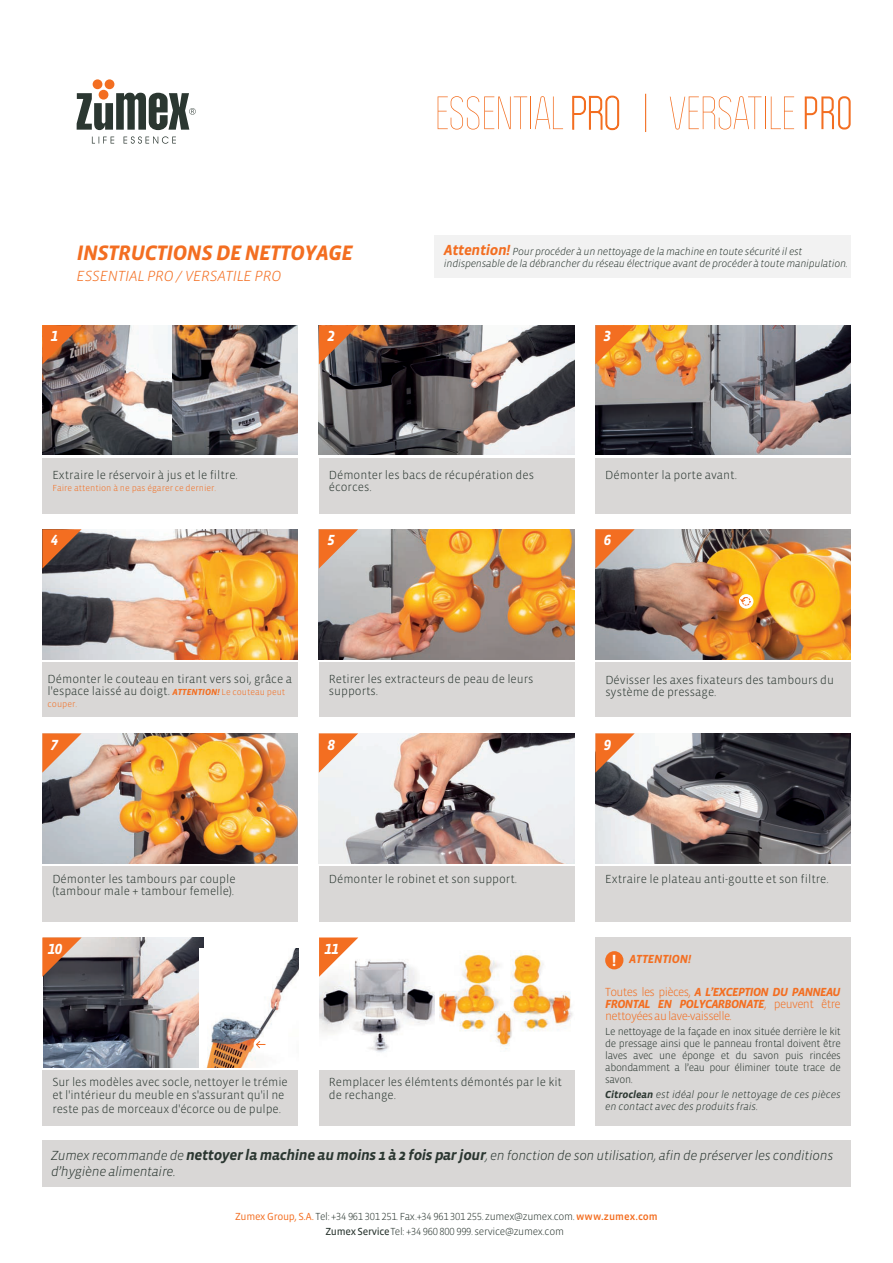
<style>
.page{position:relative;width:893px;height:1263px;background:#fff}
.page>*{position:absolute;margin:0;border:0;box-sizing:border-box;transform-origin:0 0}
.t1{font:italic 700 21.45px "Vista Sans";letter-spacing:-.025em;color:#f36e21}
.t2{font:700 16.5px "Vista Sans";color:#fff}
.t3{font:italic 300 15px "Vista Sans";letter-spacing:-.01em;color:#f36e21}
.t4{font:15px "Vista Sans Alt Bold Ita";color:#fff}
.t5{font:italic 300 13.5px/16.2px "Vista Sans";letter-spacing:-.025em;color:#2b3731}
.t6{font:300 12px/12px "Vista Sans";color:#2b3731}
.t7{font:300 12px/12px "Vista Sans";letter-spacing:-.05em;color:#f36e21;text-align:justify}
.t8{font:italic 700 12px "Vista Sans";letter-spacing:-.01em;color:#f36e21}
.t9{font:300 10.5px/12px "Vista Sans";letter-spacing:-.035em;color:#2b3731;text-align:justify}
.t10{font:italic 300 10.5px/12.6px "Vista Sans";letter-spacing:-.025em;color:#2b3731}
.t11{font:300 9px "Vista Sans";color:#f36e21}
.s1{font-weight:700;font-size:15px;color:#f36e21}
.s2{font-weight:700;font-style:italic;font-size:9px;color:#f36e21}
.s3{font-size:9px;color:#f36e21}
.s4{font-weight:700;font-style:italic}
.s5{font-weight:700}
.s6{font-weight:700;font-size:15px}
.s7{font-weight:400;color:#f36e21}
.s8{font-family:"Vista Sans Alt"}
.s9{font-family:"Vista Sans Med";font-weight:400;color:#f36e21}
.s10{font-family:"Vista Sans Reg";font-weight:400}
</style>
<div class="page">
<img style="left:171px;top:325px;width:127px;height:130px">
<img style="left:42px;top:325px;width:129px;height:130px">
<img style="left:319px;top:325px;width:255px;height:130px">
<img style="left:595px;top:325px;width:256px;height:130px">
<div style="left:42px;top:458px;width:256px;height:55px;background:#d9d7d6"></div>
<img style="left:42px;top:529px;width:256px;height:130px">
<img style="left:319px;top:529px;width:255px;height:130px">
<img style="left:595px;top:529px;width:256px;height:130px">
<img style="left:42px;top:733px;width:256px;height:130px">
<img style="left:319px;top:733px;width:255px;height:130px">
<img style="left:595px;top:733px;width:256px;height:130px">
<img style="left:43px;top:937px;width:160px;height:130px">
<img style="left:200px;top:949px;width:99px;height:118px">
<div style="left:319px;top:458px;width:255px;height:55px;background:#d9d7d6"></div>
<div style="left:595px;top:458px;width:255px;height:55px;background:#d9d7d6"></div>
<div style="left:42px;top:866px;width:256px;height:55px;background:#d9d7d6"></div>
<div style="left:319px;top:866px;width:255px;height:55px;background:#d9d7d6"></div>
<div style="left:595px;top:866px;width:255px;height:55px;background:#d9d7d6"></div>
<div style="left:42px;top:1070px;width:256px;height:55px;background:#d9d7d6"></div>
<div style="left:595px;top:937px;width:256px;height:188px;background:#d9d7d6"></div>
<div style="left:319px;top:662px;width:255px;height:55px;background:#d9d7d6"></div>
<div style="left:42px;top:662px;width:256px;height:55px;background:#d9d7d6"></div>
<div style="left:595px;top:662px;width:255px;height:55px;background:#d9d7d6"></div>
<svg style="left:42px;top:325px;width:40px;height:39px"></svg>
<svg style="left:319px;top:325px;width:39px;height:39px"></svg>
<svg style="left:595px;top:325px;width:40px;height:39px"></svg>
<svg style="left:42px;top:529px;width:40px;height:40px"></svg>
<svg style="left:319px;top:529px;width:39px;height:40px"></svg>
<svg style="left:595px;top:529px;width:40px;height:40px"></svg>
<svg style="left:42px;top:733px;width:40px;height:40px"></svg>
<svg style="left:319px;top:733px;width:39px;height:40px"></svg>
<svg style="left:595px;top:733px;width:40px;height:40px"></svg>
<svg style="left:42px;top:937px;width:40px;height:40px"></svg>
<img style="left:319px;top:937px;width:116px;height:115px">
<img style="left:440px;top:950px;width:133px;height:99px">
<div style="left:319px;top:1070px;width:256px;height:55px;background:#d9d7d6"></div>
<svg style="left:319px;top:937px;width:39px;height:40px"></svg>
<div style="left:605px;top:951px;width:18px;height:18px;background:#f36e21;border-radius:50%"></div>
<svg style="left:739px;top:594px;width:14px;height:15px"></svg>
<svg style="left:740px;top:597px;width:7px;height:5px"></svg>
<div style="left:742px;top:597px;width:8px;height:8px;border:1px dashed #f36e21;border-radius:50%"></div>
<svg style="left:77px;top:79px;width:119px;height:65px"></svg>
<div style="left:254px;top:1037px;width:14px;height:15px;background:#fff;border-radius:50%"></div>
<svg style="left:256px;top:1041px;width:9px;height:7px"></svg>
<div style="left:434px;top:236px;width:417px;height:42px;background:#f2f2f2"></div>
<svg style="left:670px;top:96px;width:91px;height:34px"></svg>
<hr style="left:765px;top:96px;width:1px;height:33px;background:#f36e21">
<svg style="left:771px;top:96px;width:23px;height:33px"></svg>
<svg style="left:805px;top:96px;width:46px;height:34px"></svg>
<hr style="left:645px;top:94px;width:1px;height:38px;background:#f36e21">
<svg style="left:438px;top:96px;width:89px;height:34px"></svg>
<hr style="left:530px;top:96px;width:1px;height:33px;background:#f36e21">
<svg style="left:535px;top:96px;width:28px;height:33px"></svg>
<svg style="left:572px;top:95px;width:48px;height:36px"></svg>
<div style="left:42px;top:1140px;width:808px;height:47px;background:#d9d7d6"></div>
<h1 class="t1" style="left:77px;top:242px;width:278px">INSTRUCTIONS DE NETTOYAGE</h1>
<p class="t3" style="left:77px;top:268px;width:206px">ESSENTIAL PRO / VERSATILE PRO</p>
<p class="t10" style="left:444px;top:245px;width:406px"><span class="s1">Attention!</span> Pour procéder à un nettoyage de la machine en toute sécurité il est indispensable de la débrancher du réseau électrique avant de procéder à toute manipulation.</p>
<p class="t4" style="left:51px;top:329px;width:9px">1</p>
<p class="t4" style="left:327px;top:329px;width:9px">2</p>
<p class="t4" style="left:604px;top:329px;width:9px">3</p>
<p class="t6" style="left:52px;top:469px;width:187px">Extraire le réservoir à jus et le filtre.</p>
<p class="t11" style="left:52px;top:484px;width:165px">Faire attention à ne pas égarer ce dernier.</p>
<p class="t6" style="left:329px;top:469px;width:207px">Démonter les bacs de récupération des écorces.</p>
<p class="t6" style="left:605px;top:469px;width:133px">Démonter la porte avant.</p>
<p class="t4" style="left:51px;top:533px;width:9px">4</p>
<p class="t4" style="left:327px;top:533px;width:9px">5</p>
<p class="t4" style="left:604px;top:533px;width:9px">6</p>
<p class="t6" style="left:48px;top:673px;width:246px">Démonter le couteau en tirant vers soi, grâce a l'espace laissé au doigt. <span class="s2">ATTENTION!</span> <span class="s3">Le couteau peut</span></p>
<p class="t11" style="left:48px;top:700px;width:31px">couper.</p>
<p class="t6" style="left:329px;top:673px;width:206px">Retirer les extracteurs de peau de leurs supports.</p>
<p class="t6" style="left:605px;top:674px;width:230px">Dévisser les axes fixateurs des tambours du système de pressage.</p>
<p class="t4" style="left:51px;top:737px;width:9px">7</p>
<p class="t4" style="left:327px;top:737px;width:9px">8</p>
<p class="t4" style="left:604px;top:737px;width:9px">9</p>
<p class="t6" style="left:52px;top:873px;width:185px">Démonter les tambours par couple (tambour male + tambour femelle).</p>
<p class="t6" style="left:329px;top:873px;width:190px">Démonter le robinet et son support.</p>
<p class="t6" style="left:605px;top:873px;width:225px">Extraire le plateau anti-goutte et son filtre.</p>
<p class="t4" style="left:48px;top:941px;width:16px">10</p>
<p class="t4" style="left:325px;top:941px;width:16px">11</p>
<p class="t6" style="left:52px;top:1075px;width:237px;line-height:13.5px">Sur les modèles avec socle, nettoyer le trémie et l'intérieur du meuble en s'assurant qu'il ne reste pas de morceaux d'écorce ou de pulpe.</p>
<p class="t6" style="left:329px;top:1075px;width:235px;line-height:13.5px">Remplacer les élémtents démontés par le kit de rechange.</p>
<h2 class="t2" style="left:612px;top:952px;width:6px">!</h2>
<p class="t8" style="left:629px;top:953px;width:64px">ATTENTION!</p>
<p class="t7" style="left:605px;top:986px;width:237px">Toutes les pièces, <span class="s4">A L’EXCEPTION DU PANNEAU FRONTAL EN POLYCARBONATE</span>, peuvent être nettoyées au lave-vaisselle.</p>
<p class="t9" style="left:605px;top:1026px;width:237px">Le nettoyage de la façade en inox située derrière le kit de pressage ainsi que le panneau frontal doivent être laves avec une éponge et du savon puis rincées abondamment a l’eau pour éliminer toute trace de savon.</p>
<p class="t10" style="left:605px;top:1089px;width:237px;line-height:12px"><span class="s5">Citroclean</span> est idéal pour le nettoyage de ces pièces en contact avec des produits frais.</p>
<p class="t5" style="left:51px;top:1147px;width:784px">Zumex recommande de <span class="s6">nettoyer la machine au moins 1 à 2 fois par jour</span>, en fonction de son utilisation, afin de préserver les conditions d’hygiène alimentaire.</p>
<p class="t9" style="left:235px;top:1210px;width:424px"><span class="s7">Zumex Group, S.A.</span> Tel: <span class="s8">+34 961 301 251</span>. Fax.<span class="s8">+34 961 301 255</span>. zumex@zumex.com. <span class="s9">www.zumex.com</span></p>
<p class="t9" style="left:325px;top:1226px;width:240px"><span class="s10">Zumex Service</span>Tel: <span class="s8">+34 960 800 999</span> . service@zumex.com</p>
</div>
